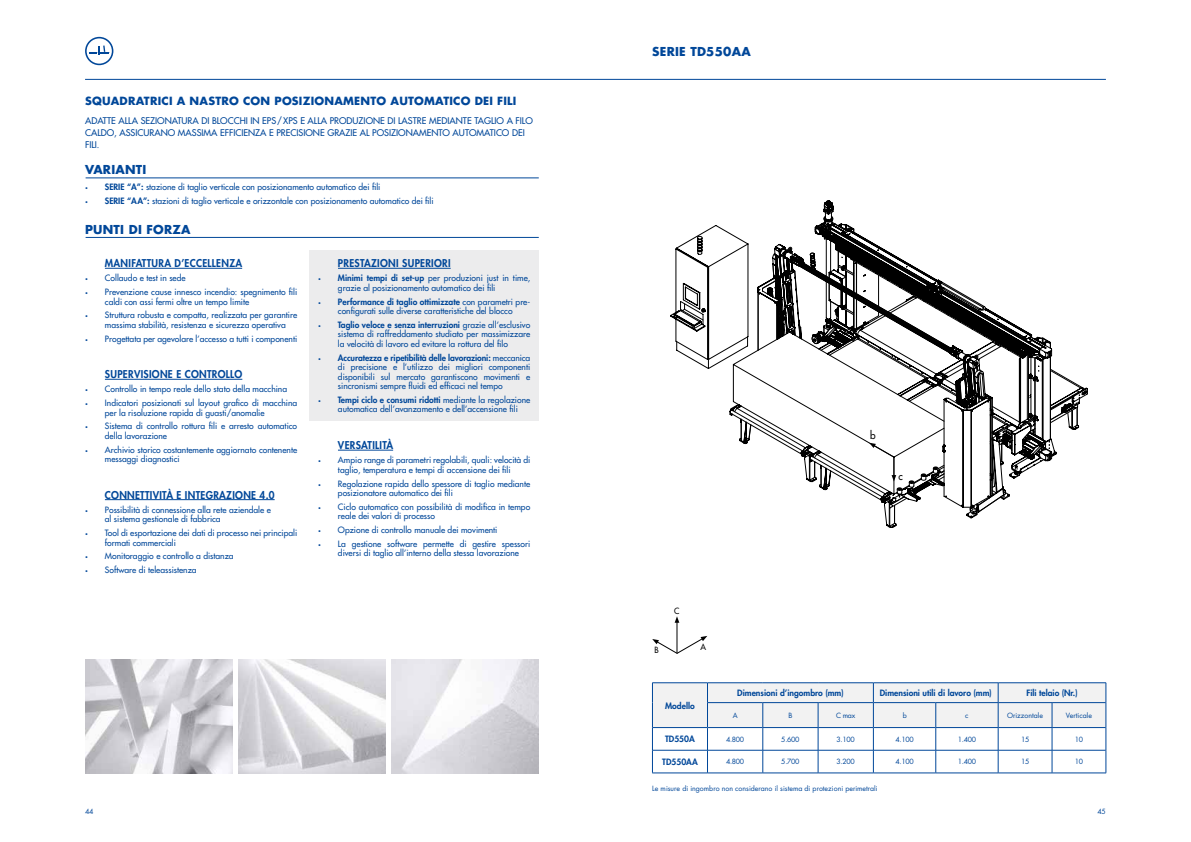
<style>
.page{position:relative;width:1191px;height:842px;background:#fff}
.page>*{position:absolute;margin:0;border:0;box-sizing:border-box;transform-origin:0 0}
.t1{font:700 12px "Futura Std";letter-spacing:.02em;color:#004799}
.t2{font:700 11px "Futura Std";letter-spacing:.02em;color:#004799}
.t3{font:800 10.5px "Futura Std";letter-spacing:.03em;color:#004799;scale:.95 1}
.t4{font:500 10.5px "Futura Std";color:#000;scale:.95 1}
.t5{font:500 9px/12px "Futura Std";color:#004799}
.t6{font:500 8.5px/9.5px "Futura Std";color:#004799}
.t7{font:800 8.5px "Futura Std";color:#004799}
.t8{font:500 8.4px "Futura Std";color:#000;scale:.95 1}
.t9{font:7px "Futura Std";color:#004799}
.s1{font-size:5px}
.s2{font-weight:800}
</style>
<div class="page">
<img style="left:391px;top:660px;width:148px;height:113px">
<img style="left:238px;top:660px;width:148px;height:113px">
<img style="left:85px;top:660px;width:147px;height:113px">
<hr style="left:85px;top:79px;width:1021px;height:1px;background:#004799">
<hr style="left:86px;top:237px;width:453px;height:1px;background:#004799">
<svg style="left:674px;top:254px;width:222px;height:273px"></svg>
<svg style="left:701px;top:309px;width:385px;height:217px"></svg>
<svg style="left:729px;top:201px;width:356px;height:302px"></svg>
<svg style="left:85px;top:37px;width:28px;height:28px"></svg>
<hr style="left:676px;top:621px;width:1px;height:32px;background:#000">
<svg style="left:674px;top:616px;width:5px;height:7px"></svg>
<svg style="left:652px;top:636px;width:55px;height:18px"></svg>
<hr style="left:86px;top:178px;width:453px;height:1px;background:#004799">
<div style="left:310px;top:250px;width:229px;height:171px;background:#ececed"></div>
<hr style="left:105px;top:268px;width:137px;height:1px;background:#004799">
<hr style="left:338px;top:268px;width:113px;height:1px;background:#004799">
<hr style="left:105px;top:499px;width:170px;height:1px;background:#004799">
<hr style="left:338px;top:450px;width:55px;height:1px;background:#004799">
<hr style="left:105px;top:379px;width:137px;height:1px;background:#004799">
<hr style="left:652px;top:682px;width:55px;height:1px;background:#004799">
<hr style="left:707px;top:682px;width:56px;height:1px;background:#004799">
<hr style="left:763px;top:682px;width:55px;height:1px;background:#004799">
<hr style="left:818px;top:682px;width:55px;height:1px;background:#004799">
<hr style="left:873px;top:682px;width:62px;height:1px;background:#004799">
<hr style="left:935px;top:682px;width:63px;height:1px;background:#004799">
<hr style="left:998px;top:682px;width:54px;height:1px;background:#004799">
<hr style="left:1052px;top:682px;width:54px;height:1px;background:#004799">
<hr style="left:652px;top:773px;width:55px;height:1px;background:#004799">
<hr style="left:707px;top:773px;width:56px;height:1px;background:#004799">
<hr style="left:763px;top:773px;width:55px;height:1px;background:#004799">
<hr style="left:818px;top:773px;width:55px;height:1px;background:#004799">
<hr style="left:873px;top:773px;width:62px;height:1px;background:#004799">
<hr style="left:935px;top:773px;width:63px;height:1px;background:#004799">
<hr style="left:998px;top:773px;width:54px;height:1px;background:#004799">
<hr style="left:1052px;top:773px;width:54px;height:1px;background:#004799">
<svg style="left:652px;top:683px;width:454px;height:90px"></svg>
<hr style="left:652px;top:750px;width:55px;height:1px;background:#004799">
<hr style="left:707px;top:750px;width:56px;height:1px;background:#004799">
<hr style="left:763px;top:750px;width:55px;height:1px;background:#004799">
<hr style="left:818px;top:750px;width:55px;height:1px;background:#004799">
<hr style="left:873px;top:750px;width:62px;height:1px;background:#004799">
<hr style="left:935px;top:750px;width:63px;height:1px;background:#004799">
<hr style="left:998px;top:750px;width:54px;height:1px;background:#004799">
<hr style="left:1052px;top:750px;width:53px;height:1px;background:#004799">
<p class="t2" style="left:85px;top:94px;width:433px">SQUADRATRICI A NASTRO CON POSIZIONAMENTO AUTOMATICO DEI FILI</p>
<p class="t5" style="left:85px;top:115px;width:449px">ADATTE ALLA SEZIONATURA DI BLOCCHI IN EPS / XPS E ALLA PRODUZIONE DI LASTRE MEDIANTE TAGLIO A FILO<br>CALDO, ASSICURANO MASSIMA EFFICIENZA E PRECISIONE GRAZIE AL POSIZIONAMENTO AUTOMATICO DEI<br>FILI.</p>
<p class="t6" style="left:85px;top:183px;width:297px"><span class="s1">•</span> <span class="s2">SERIE “A”:</span> stazione di taglio verticale con posizionamento automatico dei fili</p>
<p class="t6" style="left:85px;top:196px;width:350px"><span class="s1">•</span> <span class="s2">SERIE “AA”:</span> stazioni di taglio verticale e orizzontale con posizionamento automatico dei fili</p>
<h1 class="t1" style="left:85px;top:162px;width:63px">VARIANTI</h1>
<h1 class="t1" style="left:85px;top:221px;width:107px">PUNTI DI FORZA</h1>
<p class="t3" style="left:105px;top:257px;width:146px">MANIFATTURA D’ECCELLENZA</p>
<p class="t6" style="left:85px;top:274px;width:102px"><span class="s1">•</span> Collaudo e test in sede</p>
<p class="t6" style="left:105px;top:287px;width:194px;text-indent:-20px"><span class="s1">•</span> Prevenzione cause innesco incendio: spegnimento fili caldi con assi fermi oltre un tempo limite</p>
<p class="t6" style="left:105px;top:311px;width:194px;text-indent:-20px"><span class="s1">•</span> Struttura robusta e compatta, realizzata per garantire massima stabilità, resistenza e sicurezza operativa</p>
<p class="t6" style="left:85px;top:334px;width:214px"><span class="s1">•</span> Progettata per agevolare l’accesso a tutti i componenti</p>
<p class="t3" style="left:105px;top:368px;width:146px">SUPERVISIONE E CONTROLLO</p>
<p class="t6" style="left:85px;top:385px;width:203px"><span class="s1">•</span> Controllo in tempo reale dello stato della macchina</p>
<p class="t6" style="left:105px;top:398px;width:194px;text-indent:-20px"><span class="s1">•</span> Indicatori posizionati sul layout grafico di macchina per la risoluzione rapida di guasti/anomalie</p>
<p class="t6" style="left:105px;top:422px;width:194px;text-indent:-20px"><span class="s1">•</span> Sistema di controllo rottura fili e arresto automatico della lavorazione</p>
<p class="t6" style="left:105px;top:445px;width:194px;text-indent:-20px"><span class="s1">•</span> Archivio storico costantemente aggiornato contenente messaggi diagnostici</p>
<p class="t3" style="left:105px;top:488px;width:180px">CONNETTIVITÀ E INTEGRAZIONE 4.0</p>
<p class="t6" style="left:105px;top:505px;width:167px;text-indent:-20px"><span class="s1">•</span> Possibilità di connessione alla rete aziendale e al sistema gestionale di fabbrica</p>
<p class="t6" style="left:105px;top:528px;width:194px;text-indent:-20px"><span class="s1">•</span> Tool di esportazione dei dati di processo nei principali formati commerciali</p>
<p class="t6" style="left:85px;top:551px;width:150px"><span class="s1">•</span> Monitoraggio e controllo a distanza</p>
<p class="t6" style="left:85px;top:565px;width:113px"><span class="s1">•</span> Software di teleassistenza</p>
<p class="t3" style="left:338px;top:257px;width:120px">PRESTAZIONI SUPERIORI</p>
<p class="t6" style="left:338px;top:274px;width:194px;text-indent:-20px"><span class="s1">•</span> <span class="s2">Minimi tempi di set-up</span> per produzioni just in time, grazie al posizionamento automatico dei fili</p>
<p class="t6" style="left:318px;top:297px;width:214px;text-align:center"><span class="s1">•</span> <span class="s2">Performance di taglio ottimizzate</span> con parametri pre&shy;configurati sulle diverse caratteristiche del blocco</p>
<p class="t6" style="left:338px;top:320px;width:194px;text-align:justify;text-indent:-20px"><span class="s1">•</span> <span class="s2">Taglio veloce e senza interruzioni</span> grazie all’esclusivo sistema di raffreddamento studiato per massimizzare la velocità di lavoro ed evitare la rottura del filo</p>
<p class="t6" style="left:338px;top:353px;width:194px;text-align:justify;text-indent:-20px"><span class="s1">•</span> <span class="s2">Accuratezza e ripetibilità delle lavorazioni:</span> meccanica di precisione e l’utilizzo dei migliori componenti disponibili sul mercato garantiscono movimenti e sincronismi sempre fluidi ed efficaci nel tempo</p>
<p class="t6" style="left:338px;top:395px;width:194px;text-indent:-20px"><span class="s1">•</span> <span class="s2">Tempi ciclo e consumi ridotti</span> mediante la regolazione automatica dell’avanzamento e dell’accensione fili</p>
<p class="t3" style="left:338px;top:439px;width:60px">VERSATILITÀ</p>
<p class="t6" style="left:318px;top:455px;width:214px;text-align:center"><span class="s1">•</span> Ampio range di parametri regolabili, quali: velocità di taglio, temperatura e tempi di accensione dei fili</p>
<p class="t6" style="left:338px;top:479px;width:194px;text-indent:-20px"><span class="s1">•</span> Regolazione rapida dello spessore di taglio mediante posizionatore automatico dei fili</p>
<p class="t6" style="left:338px;top:502px;width:194px;text-indent:-20px"><span class="s1">•</span> Ciclo automatico con possibilità di modifica in tempo reale dei valori di processo</p>
<p class="t6" style="left:318px;top:525px;width:181px"><span class="s1">•</span> Opzione di controllo manuale dei movimenti</p>
<p class="t6" style="left:338px;top:539px;width:194px;text-indent:-20px"><span class="s1">•</span> La gestione software permette di gestire spessori diversi di taglio all’interno della stessa lavorazione</p>
<h1 class="t1" style="left:652px;top:43px;width:100px">SERIE TD550AA</h1>
<p class="t8" style="left:654px;top:645px;width:6px">B</p>
<p class="t8" style="left:674px;top:606px;width:7px">C</p>
<p class="t8" style="left:700px;top:641px;width:7px">A</p>
<p class="t4" style="left:870px;top:428px;width:7px">b</p>
<p class="t4" style="left:898px;top:470px;width:6px">c</p>
<p class="t7" style="left:665px;top:700px;width:31px">Modello</p>
<p class="t7" style="left:737px;top:688px;width:108px">Dimensioni d’ingombro (mm)</p>
<p class="t7" style="left:879px;top:688px;width:113px">Dimensioni utili di lavoro (mm)</p>
<p class="t7" style="left:1026px;top:688px;width:53px">Fili telaio (Nr.)</p>
<p class="t9" style="left:732px;top:711px;width:6px">A</p>
<p class="t9" style="left:788px;top:711px;width:5px">B</p>
<p class="t9" style="left:836px;top:711px;width:20px">C max</p>
<p class="t9" style="left:902px;top:711px;width:6px">b</p>
<p class="t9" style="left:965px;top:711px;width:5px">c</p>
<p class="t9" style="left:1007px;top:711px;width:38px">Orizzontale</p>
<p class="t9" style="left:1066px;top:711px;width:28px">Verticale</p>
<p class="t7" style="left:665px;top:734px;width:31px">TD550A</p>
<p class="t9" style="left:726px;top:735px;width:20px">4.800</p>
<p class="t9" style="left:781px;top:735px;width:20px">5.600</p>
<p class="t9" style="left:836px;top:735px;width:20px">3.100</p>
<p class="t9" style="left:895px;top:735px;width:20px">4.100</p>
<p class="t9" style="left:957px;top:735px;width:20px">1.400</p>
<p class="t9" style="left:1021px;top:735px;width:10px">15</p>
<p class="t9" style="left:1074px;top:735px;width:10px">10</p>
<p class="t7" style="left:662px;top:756px;width:37px">TD550AA</p>
<p class="t9" style="left:726px;top:757px;width:20px">4.800</p>
<p class="t9" style="left:781px;top:757px;width:20px">5.700</p>
<p class="t9" style="left:836px;top:757px;width:20px">3.200</p>
<p class="t9" style="left:895px;top:757px;width:20px">4.100</p>
<p class="t9" style="left:957px;top:757px;width:20px">1.400</p>
<p class="t9" style="left:1021px;top:757px;width:10px">15</p>
<p class="t9" style="left:1074px;top:757px;width:10px">10</p>
<p class="t9" style="left:652px;top:784px;width:227px">Le misure di ingombro non considerano il sistema di protezioni perimetrali</p>
<p class="t9" style="left:85px;top:806px;width:10px">44</p>
<p class="t9" style="left:1097px;top:806px;width:10px">45</p>
</div>
